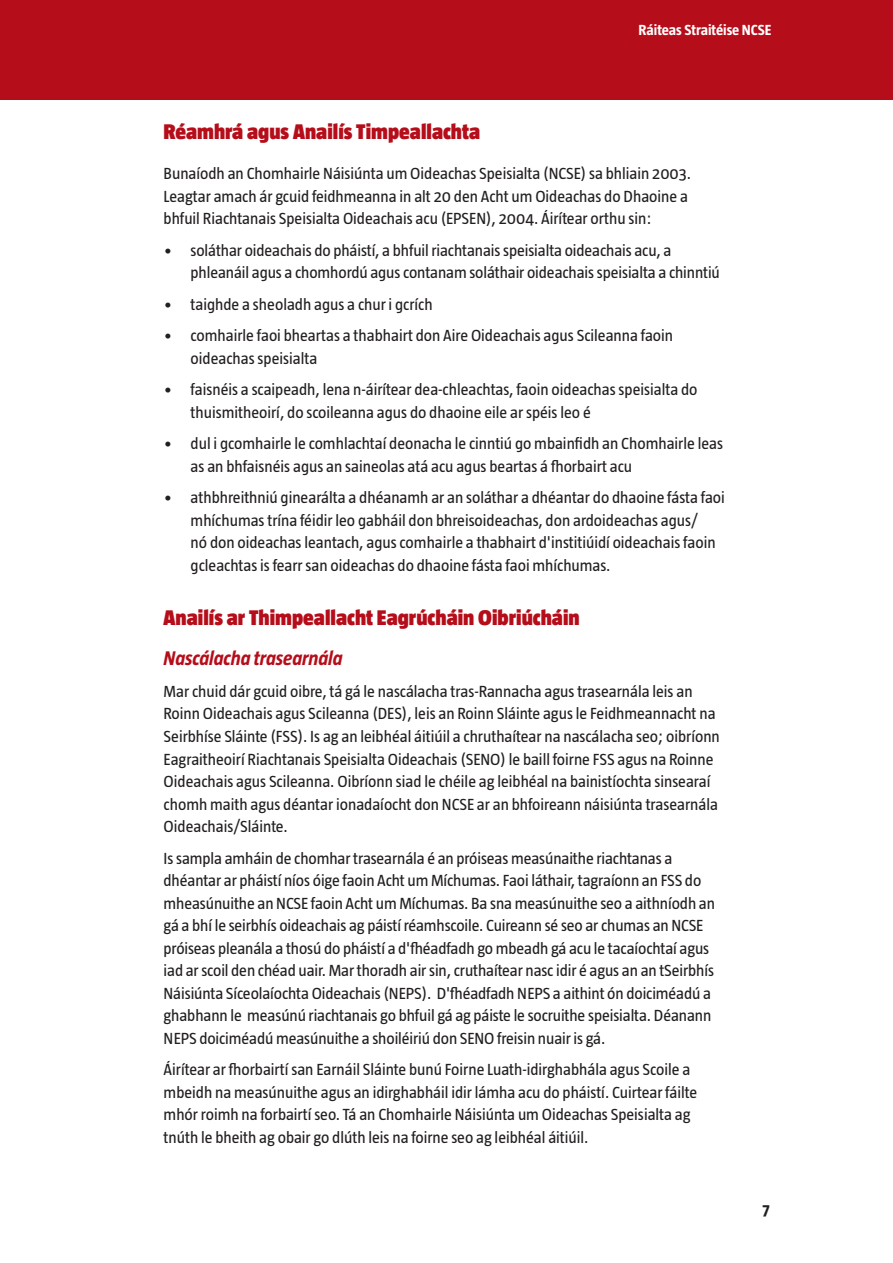
<style>
.page{position:relative;width:893px;height:1263px;background:#fff}
.page>*{position:absolute;margin:0;border:0;box-sizing:border-box;transform-origin:0 0}
.Heading_1_prelims{font:900 21.75px "Taz";color:#b50e1a}
.heading_2_prelims{font:italic 700 20.25px "Taz";letter-spacing:-.005em;color:#b50e1a}
.Body_Text{font:16.5px/22.5px "Taz";color:#231f20}
.t1{font:700 16.5px "Taz";color:#231f20}
.t2{font:700 15px "Taz";color:#fff}
</style>
<div class="page">
<div style="left:0;top:0;width:893px;height:99px;background:#b50e1a"></div>
<p class="t2" style="left:639px;top:21px;width:134px">Ráiteas Straitéise NCSE</p>
<h1 class="Heading_1_prelims" style="left:164px;top:119px;width:318px">Réamhrá agus Anailís Timpeallachta</h1>
<p class="Body_Text" style="left:164px;top:162px;width:529px">Bunaíodh an Chomhairle Náisiúnta um Oideachas Speisialta (NCSE) sa bhliain 2003.<br>Leagtar amach ár gcuid feidhmeanna in alt 20 den Acht um Oideachas do Dhaoine a bhfuil Riachtanais Speisialta Oideachais acu (EPSEN), 2004. Áirítear orthu sin:</p>
<p class="Body_Text" style="left:191px;top:239px;width:531px;text-indent:-27px">• soláthar oideachais do pháistí, a bhfuil riachtanais speisialta oideachais acu, a phleanáil agus a chomhordú agus contanam soláthair oideachais speisialta a chinntiú</p>
<p class="Body_Text" style="left:164px;top:293px;width:271px">• taighde a sheoladh agus a chur i gcrích</p>
<p class="Body_Text" style="left:191px;top:324px;width:484px;text-indent:-27px">• comhairle faoi bheartas a thabhairt don Aire Oideachais agus Scileanna faoin oideachas speisialta</p>
<p class="Body_Text" style="left:191px;top:378px;width:508px;text-indent:-27px">• faisnéis a scaipeadh, lena n-áirítear dea-chleachtas, faoin oideachas speisialta do thuismitheoirí, do scoileanna agus do dhaoine eile ar spéis leo é</p>
<p class="Body_Text" style="left:191px;top:432px;width:534px;text-indent:-27px">• dul i gcomhairle le comhlachtaí deonacha le cinntiú go mbainfidh an Chomhairle leas as an bhfaisnéis agus an saineolas atá acu agus beartas á fhorbairt acu</p>
<p class="Body_Text" style="left:191px;top:486px;width:536px;text-indent:-27px">• athbhreithniú ginearálta a dhéanamh ar an soláthar a dhéantar do dhaoine fásta faoi mhíchumas trína féidir leo gabháil don bhreisoideachas, don ardoideachas agus/<br>nó don oideachas leantach, agus comhairle a thabhairt d'institiúidí oideachais faoin gcleachtas is fearr san oideachas do dhaoine fásta faoi mhíchumas.</p>
<h1 class="Heading_1_prelims" style="left:164px;top:605px;width:418px">Anailís ar Thimpeallacht Eagrúcháin Oibriúcháin</h1>
<h2 class="heading_2_prelims" style="left:164px;top:647px;width:181px">Nascálacha trasearnála</h2>
<p class="Body_Text" style="left:164px;top:680px;width:558px">Mar chuid dár gcuid oibre, tá gá le nascálacha tras-Rannacha agus trasearnála leis an Roinn Oideachais agus Scileanna (DES), leis an Roinn Sláinte agus le Feidhmeannacht na Seirbhíse Sláinte (FSS). Is ag an leibhéal áitiúil a chruthaítear na nascálacha seo; oibríonn Eagraitheoirí Riachtanais Speisialta Oideachais (SENO) le baill foirne FSS agus na Roinne Oideachais agus Scileanna. Oibríonn siad le chéile ag leibhéal na bainistíochta sinsearaí chomh maith agus déantar ionadaíocht don NCSE ar an bhfoireann náisiúnta trasearnála Oideachais/Sláinte.</p>
<p class="Body_Text" style="left:164px;top:846px;width:553px">Is sampla amháin de chomhar trasearnála é an próiseas measúnaithe riachtanas a dhéantar ar pháistí níos óige faoin Acht um Míchumas. Faoi láthair, tagraíonn an FSS do mheasúnuithe an NCSE faoin Acht um Míchumas. Ba sna measúnuithe seo a aithníodh an gá a bhí le seirbhís oideachais ag páistí réamhscoile. Cuireann sé seo ar chumas an NCSE próiseas pleanála a thosú do pháistí a d'fhéadfadh go mbeadh gá acu le tacaíochtaí agus iad ar scoil den chéad uair. Mar thoradh air sin, cruthaítear nasc idir é agus an an tSeirbhís Náisiúnta Síceolaíochta Oideachais (NEPS). D'fhéadfadh NEPS a aithint ón doiciméadú a ghabhann le measúnú riachtanais go bhfuil gá ag páiste le socruithe speisialta. Déanann NEPS doiciméadú measúnuithe a shoiléiriú don SENO freisin nuair is gá.</p>
<p class="Body_Text" style="left:164px;top:1058px;width:535px">Áirítear ar fhorbairtí san Earnáil Sláinte bunú Foirne Luath-idirghabhála agus Scoile a mbeidh na measúnuithe agus an idirghabháil idir lámha acu do pháistí. Cuirtear fáilte mhór roimh na forbairtí seo. Tá an Chomhairle Náisiúnta um Oideachas Speisialta ag tnúth le bheith ag obair go dlúth leis na foirne seo ag leibhéal áitiúil.</p>
<p class="t1" style="left:762px;top:1200px;width:9px">7</p>
</div>
